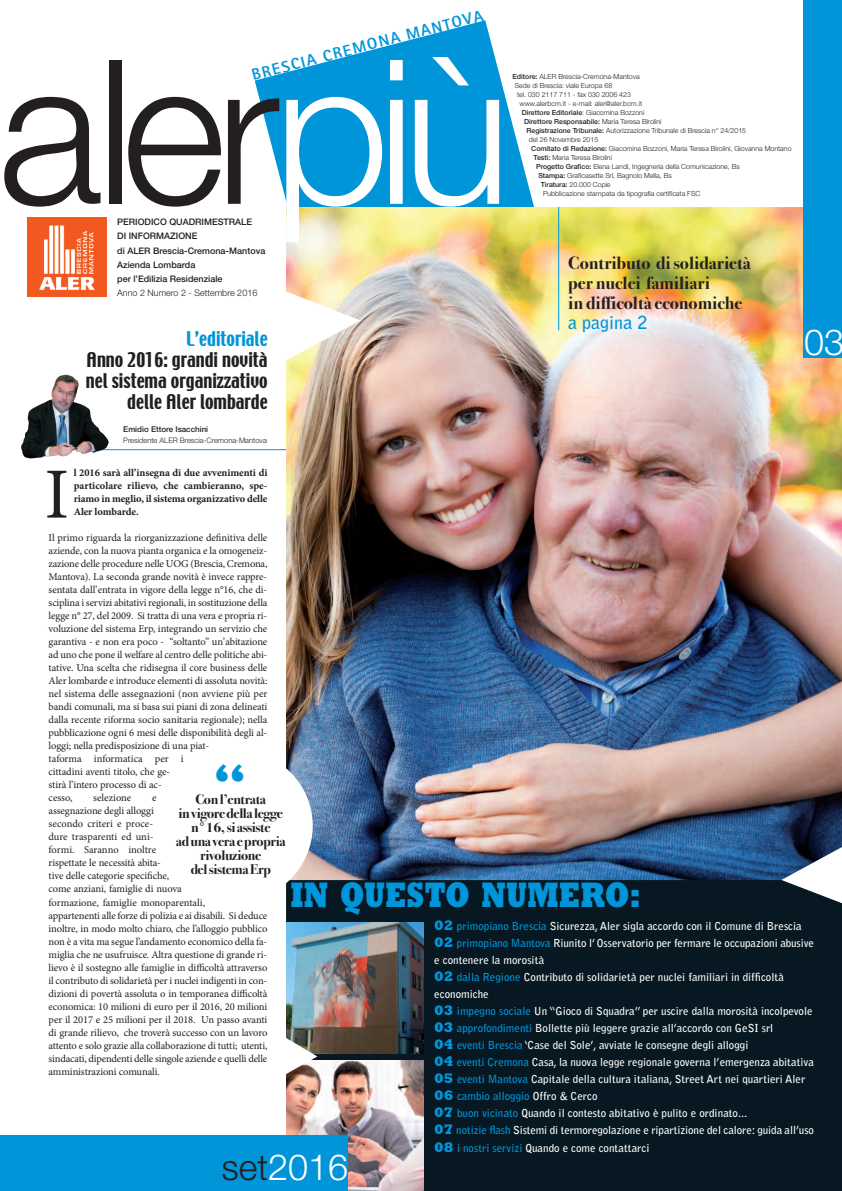
<style>
.page{position:relative;width:842px;height:1191px;background:#fff}
.page>*{position:absolute;margin:0;border:0;box-sizing:border-box;transform-origin:0 0}
.t1{font:300 201.3px "Helvetica Neue";letter-spacing:-.055em;color:#231f20}
.t2{font:72px "Minion Pro";color:#231f20}
.t3{font:700 48px "Aardvark";color:#0095d9}
.t4{font:800 36px "Rockwell";color:#0095d9;scale:.8 1}
.t5{font:300 36px "Helvetica Neue";color:#fff}
.t6{font:700 18px/20px "Bodoni Svty Two ITCTT";color:#231f20}
.t7{font:18px/21px "Techno";color:#231f20;text-align:right}
.t8{font:18px "Techno";color:#0095d9}
.t9{font:700 18px "Bell Gothic Std";color:#0095d9}
.t10{font:800 16px "Rotis Sans Serif";color:#0095d9}
.t11{font:700 14px/14px "Bodoni Svty Two ITCTT";letter-spacing:-.025em;color:#231f20;text-align:center}
.t12{font:700 11px/17px "Bell Gothic Std";color:#fff}
.t13{font:10.5px/13px "Minion Pro";letter-spacing:-.01em;color:#231f20}
.t14{font:700 10.5px/13px "Minion Pro";letter-spacing:-.015em;color:#231f20;text-align:justify}
.t15{font:500 9px/14.2px "Helvetica Neue";color:#231f20}
.t16{font:300 9px "Helvetica Neue";color:#231f20}
.t17{font:500 8px "Helvetica Neue";color:#231f20}
.t18{font:300 7.5px "Helvetica Neue";color:#231f20}
.t19{font:300 7px "Helvetica Neue";color:#231f20}
.t20{font:500 7px "Helvetica Neue";color:#231f20}
.s1{color:#fff}
.s2{font-weight:500}
.s3{font-weight:300}
.s4{font-family:"Rockwell";font-weight:800;font-size:14px;color:#0095d9}
.s5{color:#0095d9}
.s6{color:#231f20}
</style>
<div class="page">
<img style="left:27px;top:217px;width:79px;height:79px">
<svg style="left:255px;top:20px;width:279px;height:187px;fill:#0095d9"></svg>
<hr style="left:57px;top:449px;width:259px;height:1px;background:#0095d9">
<img style="left:286px;top:207px;width:556px;height:673px">
<div style="left:286px;top:880px;width:556px;height:311px;background:#071822"></div>
<div style="left:803px;top:0;width:39px;height:357px;background:#0095d9"></div>
<svg style="left:781px;top:829px;width:61px;height:86px"></svg>
<svg style="left:286px;top:285px;width:74px;height:85px"></svg>
<div style="left:153px;top:748px;width:160px;height:155px;background:#fff;border-radius:50%"></div>
<img style="left:21px;top:375px;width:88px;height:83px">
<img style="left:286px;top:923px;width:138px;height:130px">
<img style="left:286px;top:1060px;width:138px;height:131px">
<svg style="left:286px;top:1033px;width:31px;height:46px"></svg>
<hr style="left:558px;top:207px;width:1px;height:123px;background:#0095d9">
<div style="left:0;top:1134px;width:348px;height:57px;background:#0095d9"></div>
<h3 class="t10" style="left:251px;top:70px;width:240px;rotate:-15deg">BRESCIA CREMONA MANTOVA</h3>
<h1 class="t1" style="left:-2px;top:-30px;width:515px">aler<span class="s1">più</span></h1>
<p class="t15" style="left:117px;top:214px;width:150px">PERIODICO QUADRIMESTRALE<br>DI INFORMAZIONE<br>di ALER Brescia-Cremona-Mantova<br>Azienda Lombarda<br>per l’Edilizia Residenziale</p>
<p class="t16" style="left:117px;top:286px;width:142px">Anno 2 Numero 2 - Settembre 2016</p>
<h3 class="t8" style="left:186px;top:330px;width:83px">L’editoriale</h3>
<h3 class="t7" style="left:86px;top:351px;width:183px">Anno 2016: grandi novità nel sistema organizzativo delle Aler lombarde</h3>
<p class="t17" style="left:123px;top:423px;width:86px">Emidio Ettore Isacchini</p>
<p class="t18" style="left:123px;top:434px;width:145px">Presidente ALER Brescia-Cremona-Mantova</p>
<p class="t19" style="left:512px;top:71px;width:129px"><span class="s2">Editore:</span> ALER Brescia-Cremona-Mantova</p>
<p class="t19" style="left:515px;top:80px;width:99px">Sede di Brescia: viale Europa 68</p>
<p class="t19" style="left:517px;top:89px;width:115px">tel. 030 2117 711 - fax 030 2006 423</p>
<p class="t19" style="left:519px;top:98px;width:124px">www.alerbcm.it - e-mail: aler@aler.bcm.it</p>
<p class="t20" style="left:522px;top:107px;width:124px">Direttore Editoriale<span class="s3">: Giacomina Bozzoni</span></p>
<p class="t20" style="left:524px;top:116px;width:139px">Direttore Responsabile: <span class="s3">Maria Teresa Birolini</span></p>
<p class="t19" style="left:527px;top:125px;width:221px"><span class="s2">Registrazione Tribunale:</span> Autorizzazione Tribunale di Brescia n° 24/2015</p>
<p class="t19" style="left:529px;top:134px;width:71px">del 26 Novembre 2015</p>
<p class="t19" style="left:531px;top:143px;width:262px"><span class="s2">Comitato di Redazione:</span> Giacomina Bozzoni, Maria Teresa Birolini, Giovanna Montano</p>
<p class="t19" style="left:534px;top:152px;width:80px"><span class="s2">Testi:</span> Maria Teresa Birolini</p>
<p class="t19" style="left:536px;top:161px;width:205px"><span class="s2">Progetto Grafico:</span> Elena Landi, Ingegneria della Comunicazione, Bs</p>
<p class="t19" style="left:538px;top:170px;width:135px"><span class="s2">Stampa:</span> Graficasette Srl, Bagnolo Mella, Bs</p>
<p class="t19" style="left:541px;top:179px;width:71px"><span class="s2">Tiratura:</span> 20.000 Copie</p>
<p class="t19" style="left:543px;top:188px;width:159px">Pubblicazione stampata da tipografia certificata FSC</p>
<h3 class="t6" style="left:568px;top:251px;width:184px">Contributo disolidarietà per nuclei familiari<br>in difficoltà economiche</h3>
<h3 class="t9" style="left:568px;top:315px;width:81px">a pagina 2</h3>
<h3 class="t5" style="left:804px;top:313px;width:42px">03</h3>
<p class="t14" style="left:74px;top:467px;width:195px">l 2016 sarà all’insegna di due avvenimenti di particolare rilievo, che cambieranno, spe&shy;riamo in meglio, il sistema organizzativo delle Aler lombarde.</p>
<p class="t13" style="left:49px;top:532px;width:220px">Il primo riguarda la riorganizzazione definitiva delle aziende, con la nuova pianta organica e la omogeneiz&shy;zazione delle procedure nelle UOG (Brescia, Cremona, Mantova). La seconda grande novità è invece rappre&shy;sentata dall’entrata in vigore della legge n°16, che di&shy;sciplina i servizi abitativi regionali, in sostituzione della legge n° 27, del 2009. Si tratta di una vera e propria ri&shy;voluzione del sistema Erp, integrando un servizio che garantiva - e non era poco - “soltanto” un’abitazione ad uno che pone il welfare al centro delle politiche abi&shy;tative. Una scelta che ridisegna il core business delle Aler lombarde e introduce elementi di assoluta novità: nel sistema delle assegnazioni (non avviene più per bandi comunali, ma si basa sui piani di zona delineati dalla recente riforma socio sanitaria regionale); nella pubblicazione ogni 6 mesi delle disponibilità degli al&shy;loggi; nella predisposizione di una piat-<br>taforma informatica per i<br>cittadini aventi titolo, che ge-<br>stirà l’intero processo di ac-<br>cesso,</p>
<h2 class="t2" style="left:45px;top:467px;width:26px">I</h2>
<h3 class="t3" style="left:214px;top:763px;width:33px">“</h3>
<p class="t13" style="left:93px;top:792px;width:40px">selezione</p>
<h3 class="t11" style="left:176px;top:791px;width:111px">Conl’entrata invigoredellalegge n°16,siassiste adunaveraepropria rivoluzione delsistemaErp</h3>
<p class="t13" style="left:49px;top:792px;width:220px;text-indent:104px">e<br>assegnazione degli alloggi<br>secondo criteri e proce-<br>dure trasparenti ed uni-<br>formi. Saranno inoltre<br>rispettate le necessità abita-<br>tive delle categorie specifiche,<br>come anziani, famiglie di nuova<br>formazione, famiglie monoparentali,<br>appartenenti alle forze di polizia e ai disabili. Si deduce inoltre, in modo molto chiaro, che l’alloggio pubblico non è a vita ma segue l’andamento economico della fa&shy;miglia che ne usufruisce. Altra questione di grande ri&shy;lievo è il sostegno alle famiglie in difficoltà attraverso il contributo di solidarietà per i nuclei indigenti in con&shy;dizioni di povertà assoluta o in temporanea difficoltà economica: 10 milioni di euro per il 2016, 20 milioni per il 2017 e 25 milioni per il 2018. Un passo avanti di grande rilievo, che troverà successo con un lavoro attento e solo grazie alla collaborazione di tutti; utenti, sindacati, dipendenti delle singole aziende e quelli delle amministrazioni comunali.</p>
<h3 class="t4" style="left:291px;top:873px;width:439px">IN QUESTO NUMERO:</h3>
<p class="t12" style="left:434px;top:918px;width:381px"><span class="s4">02</span> <span class="s5">primopiano Brescia</span> Sicurezza, Aler sigla accordo con il Comune di Brescia <span class="s4">02</span> <span class="s5">primopiano Mantova</span> Riunito l’ Osservatorio per fermare le occupazioni abusive e contenere la morosità<br><span class="s4">02</span> <span class="s5">dalla Regione</span> Contributo di solidarietà per nuclei familiari in difficoltà economiche<br><span class="s4">03</span> <span class="s5">impegno sociale</span> Un “Gioco di Squadra” per uscire dalla morosità incolpevole <span class="s4">03</span> <span class="s5">approfondimenti</span> Bollette più leggere grazie all’accordo con GeSI srl<br><span class="s4">04</span> <span class="s5">eventi Brescia</span> ‘Case del Sole’, avviate le consegne degli alloggi<br><span class="s4">04</span> <span class="s5">eventi Cremona</span> Casa, la nuova legge regionale governa l’emergenza abitativa <span class="s4">05</span> <span class="s5">eventi Mantova</span> Capitale della cultura italiana, Street Art nei quartieri Aler <span class="s4">06</span> <span class="s5">cambio alloggio</span> Offro &amp; Cerco<br><span class="s4">07</span> <span class="s5">buon vicinato</span> Quando il contesto abitativo è pulito e ordinato...<br><span class="s4">07</span> <span class="s5">notizie flash</span> Sistemi di termoregolazione e ripartizione del calore: guida all’uso <span class="s4">08</span> <span class="s5">i nostri servizi</span> Quando e come contattarci</p>
<h3 class="t5" style="left:221px;top:1138px;width:128px"><span class="s6">set</span>2016</h3>
</div>
